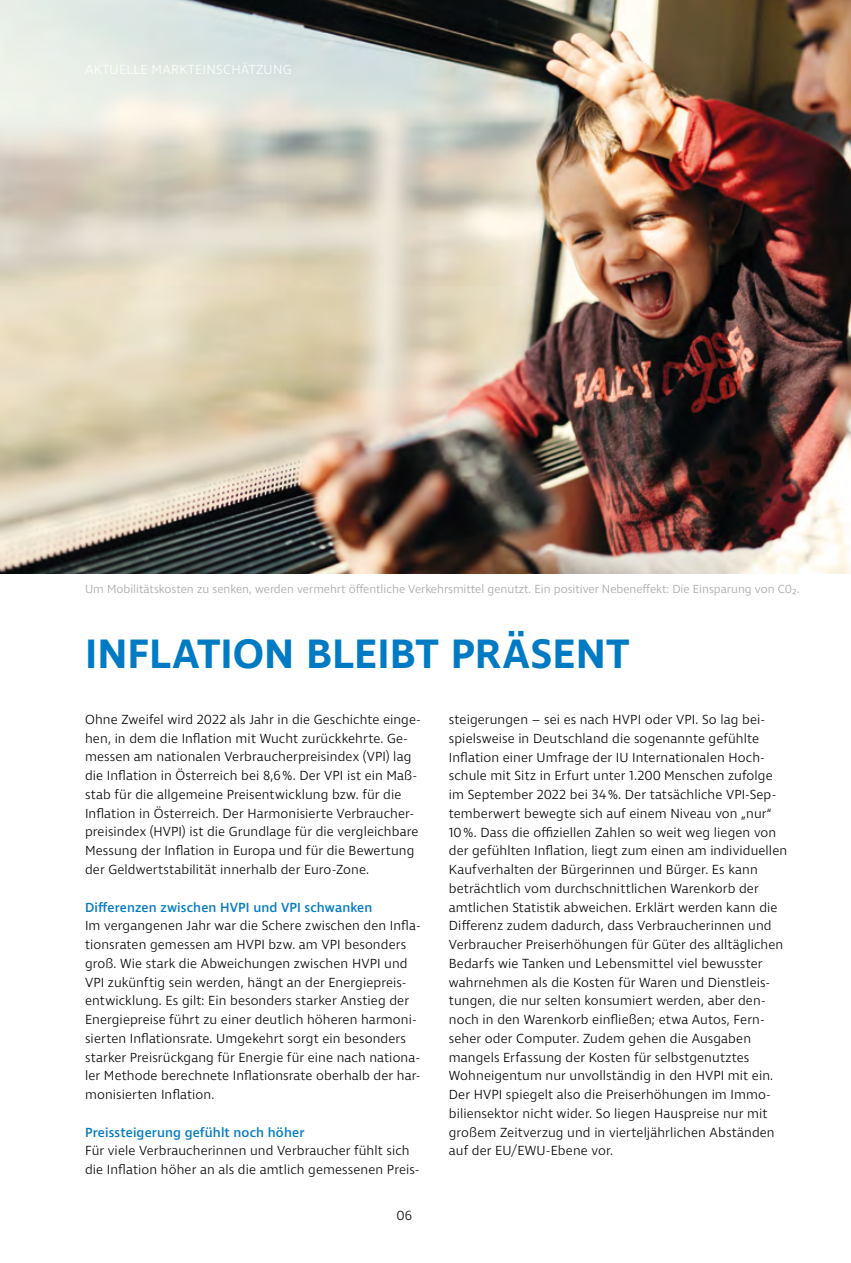
<style>
.page{position:relative;width:851px;height:1263px;background:#fff}
.page>*{position:absolute;margin:0;border:0;box-sizing:border-box;transform-origin:0 0}
.t1{font:600 42px "Ingra";color:#007ac3}
.t2{font:300 13.5px/18.8px "Ingra";letter-spacing:.01em;color:#000}
.t3{font:500 13.5px "Ingra";letter-spacing:.01em;color:#007ac3}
.t4{font:300 13.5px "Ingra";letter-spacing:.02em;color:#fff}
.t5{font:300 12px "Ingra";color:#a7a2a8}
</style>
<div class="page">
<img style="left:0;top:0;width:850px;height:574px">
<p class="t4" style="left:85px;top:61px;width:208px">AKTUELLE MARKTEINSCHÄTZUNG</p>
<p class="t5" style="left:85px;top:581px;width:715px">Um Mobilitätskosten zu senken, werden vermehrt öffentliche Verkehrsmittel genutzt. Ein positiver Nebeneffekt: Die Einsparung von C02.</p>
<h1 class="t1" style="left:85px;top:627px;width:545px">INFLATION BLEIBT PRÄSENT</h1>
<p class="t2" style="left:85px;top:711px;width:337px">Ohne Zweifel wird 2022 als Jahr in die Geschichte einge&shy;hen, in dem die Inflation mit Wucht zurückkehrte. Ge&shy;messen am nationalen Verbraucherpreisindex (VPI) lag die Inflation in Österreich bei 8,6%. Der VPI ist ein Maß&shy;stab für die allgemeine Preisentwicklung bzw. für die Inflation in Österreich. Der Harmonisierte Verbraucher&shy;preisindex (HVPI) ist die Grundlage für die vergleichbare Messung der Inflation in Europa und für die Bewertung der Geldwertstabilität innerhalb der Euro-Zone.</p>
<p class="t3" style="left:85px;top:898px;width:289px">Differenzen zwischen HVPI und VPI schwanken</p>
<p class="t2" style="left:85px;top:917px;width:337px">Im vergangenen Jahr war die Schere zwischen den Infla&shy;tionsraten gemessen am HVPI bzw. am VPI besonders groß. Wie stark die Abweichungen zwischen HVPI und VPI zukünftig sein werden, hängt an der Energiepreis&shy;entwicklung. Es gilt: Ein besonders starker Anstieg der Energiepreise führt zu einer deutlich höheren harmoni&shy;sierten Inflationsrate. Umgekehrt sorgt ein besonders starker Preisrückgang für Energie für eine nach nationa&shy;ler Methode berechnete Inflationsrate oberhalb der har&shy;monisierten Inflation.</p>
<p class="t3" style="left:85px;top:1123px;width:221px">Preissteigerung gefühlt noch höher</p>
<p class="t2" style="left:85px;top:1142px;width:336px">Für viele Verbraucherinnen und Verbraucher fühlt sich die Inflation höher an als die amtlich gemessenen Preis-</p>
<p class="t2" style="left:396px;top:1207px;width:17px">06</p>
<p class="t2" style="left:449px;top:711px;width:340px">steigerungen – sei es nach HVPI oder VPI. So lag bei&shy;spielsweise in Deutschland die sogenannte gefühlte Inflation einer Umfrage der IU Internationalen Hoch&shy;schule mit Sitz in Erfurt unter 1.200 Menschen zufolge im September 2022 bei 34%. Der tatsächliche VPI-Sep&shy;temberwert bewegte sich auf einem Niveau von „nur“ 10%. Dass die offiziellen Zahlen so weit weg liegen von der gefühlten Inflation, liegt zum einen am individuellen Kaufverhalten der Bürgerinnen und Bürger. Es kann beträchtlich vom durchschnittlichen Warenkorb der amtlichen Statistik abweichen. Erklärt werden kann die Differenz zudem dadurch, dass Verbraucherinnen und Verbraucher Preiserhöhungen für Güter des alltäglichen Bedarfs wie Tanken und Lebensmittel viel bewusster wahrnehmen als die Kosten für Waren und Dienstleis&shy;tungen, die nur selten konsumiert werden, aber den&shy;noch in den Warenkorb einfließen; etwa Autos, Fern&shy;seher oder Computer. Zudem gehen die Ausgaben mangels Erfassung der Kosten für selbstgenutztes Wohneigentum nur unvollständig in den HVPI mit ein.<br>Der HVPI spiegelt also die Preiserhöhungen im Immo&shy;biliensektor nicht wider. So liegen Hauspreise nur mit großem Zeitverzug und in vierteljährlichen Abständen auf der EU/EWU-Ebene vor.</p>
</div>
